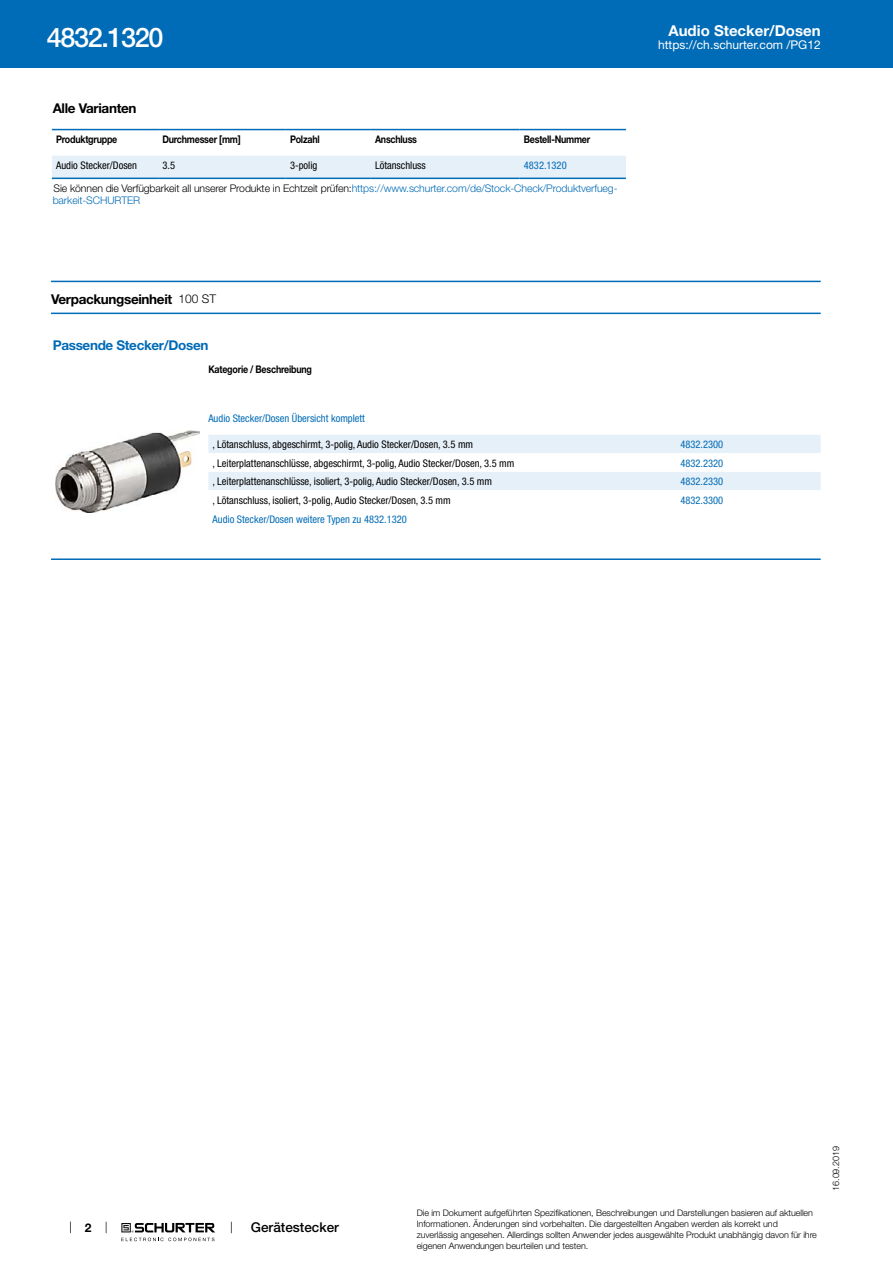
<style>
.page{position:relative;width:893px;height:1263px;background:#fff}
.page>*{position:absolute;margin:0;border:0;box-sizing:border-box;transform-origin:0 0}
.t1{font:500 27px "Helvetica Neue LT";letter-spacing:-.05em;color:#fff}
.t2{font:700 15px "Helvetica Neue LT";color:#fff}
.t3{font:700 13.5px "Helvetica Neue LT";letter-spacing:-.025em;color:#000}
.t4{font:700 13.5px "Helvetica Neue LT";letter-spacing:-.025em;color:#006bb6}
.t5{font:500 13.5px "Helvetica Neue LT";color:#000}
.t6{font:12px "Helvetica Neue LT";color:#fff}
.t7{font:700 12px "Helvetica Neue LT";color:#000}
.t8{font:condensed 10.5px "Helvetica Neue LT";color:#000}
.t9{font:300 10.5px/22.6px "Helvetica Neue LT";letter-spacing:-.01em;color:#000}
.t10{font:condensed 10.5px "Helvetica Neue LT";color:#006bb6}
.t11{font:700 10.5px "Helvetica Neue LT";letter-spacing:-.025em;color:#000;scale:.85 1}
.t12{font:300 10.5px "Helvetica Neue LT";letter-spacing:-.01em;color:#006bb6}
.t13{font:300 9px/10.8px "Helvetica Neue LT";letter-spacing:-.01em;color:#000}
.s1{font-weight:400;font-stretch:condensed;color:#006bb6}
.s2{color:#006bb6}
.s3{font-weight:300;font-size:12px}
</style>
<div class="page">
<svg style="left:70px;top:1221px;width:1px;height:12px"></svg>
<svg style="left:121px;top:1223px;width:94px;height:18px"></svg>
<div style="left:0;top:0;width:893px;height:68px;background:#006bb6"></div>
<svg style="left:52px;top:130px;width:574px;height:50px"></svg>
<div style="left:52px;top:156px;width:574px;height:22px;background:#e6f0f8"></div>
<hr style="left:52px;top:129px;width:106px;height:1px;background:#006bb6">
<hr style="left:158px;top:129px;width:128px;height:1px;background:#006bb6">
<hr style="left:286px;top:129px;width:85px;height:1px;background:#006bb6">
<hr style="left:371px;top:129px;width:149px;height:1px;background:#006bb6">
<hr style="left:520px;top:129px;width:106px;height:1px;background:#006bb6">
<hr style="left:52px;top:178px;width:106px;height:1px;background:#006bb6">
<hr style="left:158px;top:178px;width:128px;height:1px;background:#006bb6">
<hr style="left:286px;top:178px;width:85px;height:1px;background:#006bb6">
<hr style="left:371px;top:178px;width:149px;height:1px;background:#006bb6">
<hr style="left:520px;top:178px;width:106px;height:1px;background:#006bb6">
<hr style="left:51px;top:281px;width:770px;height:1px;background:#006bb6">
<hr style="left:51px;top:313px;width:770px;height:1px;background:#006bb6">
<img style="left:56px;top:431px;width:143px;height:81px">
<div style="left:208px;top:435px;width:613px;height:18px;background:#e6f0f8"></div>
<div style="left:208px;top:472px;width:613px;height:18px;background:#e6f0f8"></div>
<hr style="left:51px;top:558px;width:770px;height:2px;background:#006bb6">
<h1 class="t1" style="left:47px;top:21px;width:118px">4832.1320</h1>
<h3 class="t3" style="left:53px;top:99px;width:85px">Alle Varianten</h3>
<p class="t11" style="left:56px;top:133px;width:74px">Produktgruppe</p>
<p class="t11" style="left:162px;top:133px;width:94px">Durchmesser [mm]</p>
<p class="t11" style="left:290px;top:133px;width:36px">Polzahl</p>
<p class="t11" style="left:375px;top:133px;width:51px">Anschluss</p>
<p class="t11" style="left:524px;top:133px;width:80px">Bestell-Nummer</p>
<p class="t8" style="left:56px;top:159px;width:83px">Audio Stecker/Dosen</p>
<p class="t8" style="left:162px;top:159px;width:14px">3.5</p>
<p class="t8" style="left:290px;top:159px;width:29px">3-polig</p>
<p class="t8" style="left:375px;top:159px;width:52px">Lötanschluss</p>
<p class="t9" style="left:54px;top:154px;width:565px;text-indent:470px"><span class="s1">4832.1320<br></span>Sie können die Verfügbarkeit all unserer Produkte in Echtzeit prüfen:<span class="s2">https://www.schurter.com/de/Stock-Check/Produktverfueg-</span></p>
<p class="t12" style="left:53px;top:194px;width:89px">barkeit-SCHURTER</p>
<h2 class="t2" style="left:668px;top:21px;width:154px">Audio Stecker/Dosen</h2>
<h3 class="t6" style="left:658px;top:38px;width:164px">https://ch.schurter.com /PG12</h3>
<h3 class="t3" style="left:51px;top:291px;width:167px">Verpackungseinheit <span class="s3">100 ST</span></h3>
<h3 class="t4" style="left:53px;top:336px;width:157px">Passende Stecker/Dosen</h3>
<p class="t11" style="left:208px;top:362px;width:123px">Kategorie / Beschreibung</p>
<p class="t10" style="left:208px;top:412px;width:158px">Audio Stecker/Dosen Übersicht komplett</p>
<p class="t8" style="left:213px;top:438px;width:262px">, Lötanschluss, abgeschirmt, 3-polig, Audio Stecker/Dosen, 3.5 mm</p>
<p class="t10" style="left:680px;top:438px;width:44px">4832.2300</p>
<p class="t8" style="left:213px;top:457px;width:303px">, Leiterplattenanschlüsse, abgeschirmt, 3-polig, Audio Stecker/Dosen, 3.5 mm</p>
<p class="t10" style="left:680px;top:457px;width:44px">4832.2320</p>
<p class="t8" style="left:213px;top:475px;width:281px">, Leiterplattenanschlüsse, isoliert, 3-polig, Audio Stecker/Dosen, 3.5 mm</p>
<p class="t10" style="left:680px;top:475px;width:44px">4832.2330</p>
<p class="t8" style="left:213px;top:494px;width:240px">, Lötanschluss, isoliert, 3-polig, Audio Stecker/Dosen, 3.5 mm</p>
<p class="t10" style="left:680px;top:494px;width:44px">4832.3300</p>
<p class="t10" style="left:213px;top:513px;width:196px">Audio Stecker/Dosen weitere Typen zu 4832.1320</p>
<h3 class="t7" style="left:85px;top:1220px;width:8px">2</h3>
<h3 class="t5" style="left:251px;top:1219px;width:90px">Gerätestecker</h3>
<p class="t13" style="left:417px;top:1207px;width:402px">Die im Dokument aufgeführten Spezifikationen, Beschreibungen und Darstellungen basieren auf aktuellen Informationen. Änderungen sind vorbehalten. Die dargestellten Angaben werden als korrekt und zuverlässig angesehen. Allerdings sollten Anwender jedes ausgewählte Produkt unabhängig davon für ihre eigenen Anwendungen beurteilen und testen.</p>
<p class="t13" style="left:830px;top:1191px;width:46px;rotate:-90deg">16.09.2019</p>
</div>
